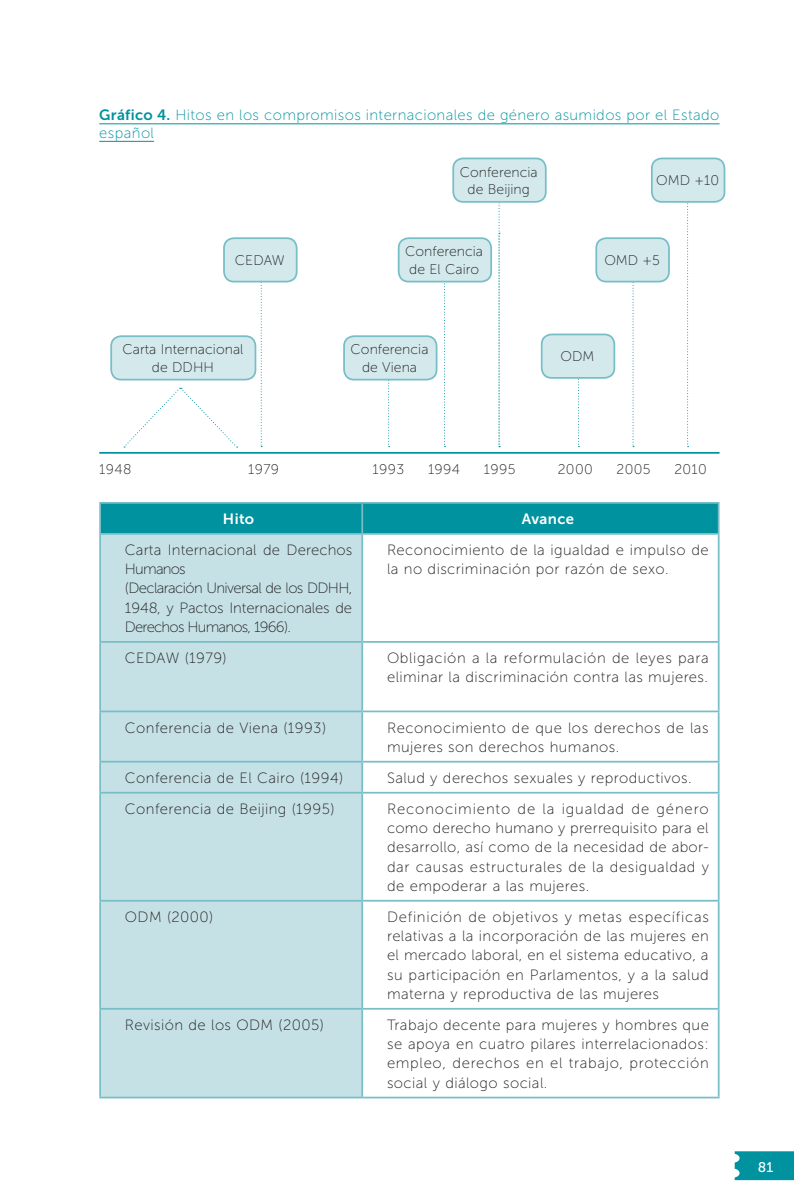
<style>
.page{position:relative;width:794px;height:1191px;background:#fff}
.page>*{position:absolute;margin:0;border:0;box-sizing:border-box;transform-origin:0 0}
.Párrafo_Recuadro{font:14.88px/19.2px "Museo Sans 100";letter-spacing:.03em;color:#231f20;text-align:justify}
.TÍTULO_DE_FIGURA_Sup{font:14.88px/17.5px "Museo Sans 100";letter-spacing:.025em;color:#00929f}
.Párrafo_Recuadro-2{font:14.88px/19.2px "Museo Sans 100";letter-spacing:.01em;color:#231f20}
.Párrafo_Recuadro-3{font:14.88px "Museo Sans 700";letter-spacing:.025em;color:#fff}
.Nota_al_pie{font:14px/17.5px "Museo Sans 100";letter-spacing:.005em;color:#231f20;text-align:center}
.PARRAFO{font:14px "Museo Sans 100";letter-spacing:.03em;color:#231f20}
.t1{font:14px "Museo Sans 500";color:#fff}
.s1{font-family:"Museo Sans 700"}
</style>
<div class="page">
<svg style="left:734px;top:1151px;width:60px;height:29px;background:#0e98a4"></svg>
<hr style="left:99px;top:123px;width:620px;height:1px;background:#00929f">
<hr style="left:99px;top:141px;width:55px;height:1px;background:#00929f">
<div style="left:101px;top:535px;width:260px;height:561px;background:#c5e1e6"></div>
<hr style="left:99px;top:502px;width:263px;height:2px;background:#77bec7">
<hr style="left:99px;top:504px;width:2px;height:29px;background:#77bec7">
<hr style="left:362px;top:502px;width:357px;height:2px;background:#77bec7">
<div style="left:100px;top:503px;width:619px;height:30px;background:#00929f"></div>
<hr style="left:99px;top:533px;width:263px;height:2px;background:#77bec7">
<hr style="left:99px;top:535px;width:2px;height:106px;background:#77bec7">
<hr style="left:362px;top:533px;width:357px;height:2px;background:#77bec7">
<hr style="left:361px;top:535px;width:2px;height:106px;background:#77bec7">
<hr style="left:718px;top:535px;width:1px;height:106px;background:#77bec7">
<hr style="left:99px;top:641px;width:263px;height:2px;background:#77bec7">
<hr style="left:99px;top:643px;width:2px;height:67px;background:#77bec7">
<hr style="left:362px;top:641px;width:357px;height:2px;background:#77bec7">
<hr style="left:361px;top:643px;width:2px;height:67px;background:#77bec7">
<hr style="left:718px;top:643px;width:1px;height:67px;background:#77bec7">
<hr style="left:99px;top:710px;width:263px;height:2px;background:#77bec7">
<hr style="left:99px;top:712px;width:2px;height:49px;background:#77bec7">
<hr style="left:362px;top:710px;width:357px;height:2px;background:#77bec7">
<hr style="left:361px;top:712px;width:2px;height:49px;background:#77bec7">
<hr style="left:718px;top:712px;width:1px;height:49px;background:#77bec7">
<hr style="left:99px;top:761px;width:263px;height:1px;background:#77bec7">
<hr style="left:99px;top:762px;width:2px;height:30px;background:#77bec7">
<hr style="left:362px;top:761px;width:357px;height:1px;background:#77bec7">
<hr style="left:361px;top:762px;width:2px;height:30px;background:#77bec7">
<hr style="left:718px;top:762px;width:1px;height:30px;background:#77bec7">
<hr style="left:99px;top:792px;width:263px;height:1px;background:#77bec7">
<hr style="left:99px;top:793px;width:2px;height:107px;background:#77bec7">
<hr style="left:362px;top:792px;width:357px;height:1px;background:#77bec7">
<hr style="left:361px;top:793px;width:2px;height:107px;background:#77bec7">
<hr style="left:718px;top:793px;width:1px;height:107px;background:#77bec7">
<hr style="left:99px;top:900px;width:263px;height:1px;background:#77bec7">
<hr style="left:99px;top:901px;width:2px;height:107px;background:#77bec7">
<hr style="left:362px;top:900px;width:357px;height:1px;background:#77bec7">
<hr style="left:361px;top:901px;width:2px;height:107px;background:#77bec7">
<hr style="left:718px;top:901px;width:1px;height:107px;background:#77bec7">
<hr style="left:99px;top:1008px;width:263px;height:1px;background:#77bec7">
<hr style="left:99px;top:1009px;width:2px;height:87px;background:#77bec7">
<hr style="left:362px;top:1008px;width:357px;height:1px;background:#77bec7">
<hr style="left:361px;top:1009px;width:2px;height:87px;background:#77bec7">
<hr style="left:718px;top:1009px;width:1px;height:87px;background:#77bec7">
<hr style="left:99px;top:1096px;width:263px;height:2px;background:#77bec7">
<hr style="left:362px;top:1096px;width:357px;height:2px;background:#77bec7">
<hr style="left:99px;top:452px;width:620px;height:2px;background:#00929f">
<svg style="left:261px;top:282px;width:1px;height:165px"></svg>
<svg style="left:444px;top:282px;width:1px;height:165px"></svg>
<svg style="left:388px;top:380px;width:2px;height:67px"></svg>
<svg style="left:498px;top:203px;width:2px;height:244px"></svg>
<svg style="left:578px;top:379px;width:1px;height:68px"></svg>
<svg style="left:632px;top:282px;width:2px;height:165px"></svg>
<svg style="left:687px;top:203px;width:1px;height:244px"></svg>
<div style="left:111px;top:336px;width:144px;height:43px;background:#d3e9ec;border-radius:10px"></div>
<div style="left:110px;top:335px;width:146px;height:45px;border:2px solid #77bec7;border-radius:10px"></div>
<div style="left:224px;top:238px;width:73px;height:44px;background:#d3e9ec;border-radius:10px"></div>
<div style="left:223px;top:237px;width:74px;height:45px;border:2px solid #77bec7;border-radius:10px"></div>
<div style="left:344px;top:336px;width:92px;height:43px;background:#d3e9ec;border-radius:10px"></div>
<div style="left:343px;top:335px;width:94px;height:45px;border:2px solid #77bec7;border-radius:10px"></div>
<div style="left:399px;top:238px;width:92px;height:44px;background:#d3e9ec;border-radius:10px"></div>
<div style="left:398px;top:237px;width:94px;height:45px;border:2px solid #77bec7;border-radius:10px"></div>
<div style="left:453px;top:158px;width:93px;height:44px;background:#d3e9ec;border-radius:10px"></div>
<div style="left:452px;top:158px;width:94px;height:45px;border:2px solid #77bec7;border-radius:10px"></div>
<div style="left:541px;top:334px;width:73px;height:44px;background:#d3e9ec;border-radius:10px"></div>
<div style="left:541px;top:333px;width:74px;height:46px;border:2px solid #77bec7;border-radius:10px"></div>
<div style="left:596px;top:238px;width:73px;height:44px;background:#d3e9ec;border-radius:10px"></div>
<div style="left:595px;top:237px;width:75px;height:45px;border:2px solid #77bec7;border-radius:10px"></div>
<div style="left:652px;top:158px;width:72px;height:44px;background:#d3e9ec;border-radius:10px"></div>
<div style="left:651px;top:158px;width:74px;height:45px;border:2px solid #77bec7;border-radius:10px"></div>
<svg style="left:124px;top:388px;width:114px;height:59px"></svg>
<p class="TÍTULO_DE_FIGURA_Sup" style="left:99px;top:107px;width:621px"><span class="s1">Gráfico 4.</span> Hitos en los compromisos internacionales de género asumidos por el Estado español</p>
<p class="Nota_al_pie" style="left:235px;top:252px;width:51px">CEDAW</p>
<p class="Nota_al_pie" style="left:122px;top:341px;width:122px">Carta Internacional de DDHH</p>
<p class="Nota_al_pie" style="left:460px;top:163px;width:79px">Conferencia de Beijing</p>
<p class="Nota_al_pie" style="left:405px;top:243px;width:79px;text-align:left">Conferencia de El Cairo</p>
<p class="Nota_al_pie" style="left:656px;top:172px;width:64px">OMD +10</p>
<p class="Nota_al_pie" style="left:604px;top:252px;width:57px">OMD +5</p>
<p class="Nota_al_pie" style="left:350px;top:341px;width:79px">Conferencia de Viena</p>
<p class="Nota_al_pie" style="left:560px;top:348px;width:35px">ODM</p>
<p class="PARRAFO" style="left:99px;top:462px;width:34px">1948</p>
<p class="PARRAFO" style="left:248px;top:462px;width:33px">1979</p>
<p class="PARRAFO" style="left:372px;top:462px;width:33px">1993</p>
<p class="PARRAFO" style="left:428px;top:462px;width:34px">1994</p>
<p class="PARRAFO" style="left:484px;top:462px;width:33px">1995</p>
<p class="PARRAFO" style="left:558px;top:462px;width:37px">2000</p>
<p class="PARRAFO" style="left:616px;top:462px;width:36px">2005</p>
<p class="PARRAFO" style="left:674px;top:462px;width:34px">2010</p>
<p class="Párrafo_Recuadro-3" style="left:223px;top:510px;width:33px">Hito</p>
<p class="Párrafo_Recuadro-3" style="left:522px;top:510px;width:54px">Avance</p>
<p class="Párrafo_Recuadro-2" style="left:125px;top:540px;width:229px">Carta Internacional de Derechos<br>Humanos</p>
<p class="Párrafo_Recuadro" style="left:125px;top:579px;width:229px">(Declaración Universal de los DDHH, 1948, y Pactos Internacionales de Derechos Humanos, 1966).</p>
<p class="Párrafo_Recuadro" style="left:387px;top:540px;width:323px">Reconocimiento de la igualdad e impulso de la no discriminación por razón de sexo.</p>
<p class="Párrafo_Recuadro" style="left:125px;top:648px;width:103px">CEDAW (1979)</p>
<p class="Párrafo_Recuadro" style="left:387px;top:648px;width:323px">Obligación a la reformulación de leyes para eliminar la discriminación contra las mujeres.</p>
<p class="Párrafo_Recuadro" style="left:125px;top:718px;width:203px">Conferencia de Viena (1993)</p>
<p class="Párrafo_Recuadro" style="left:387px;top:718px;width:323px">Reconocimiento de que los derechos de las mujeres son derechos humanos.</p>
<p class="Párrafo_Recuadro" style="left:125px;top:768px;width:220px">Conferencia de El Cairo (1994)</p>
<p class="Párrafo_Recuadro" style="left:387px;top:768px;width:306px">Salud y derechos sexuales y reproductivos.</p>
<p class="Párrafo_Recuadro" style="left:125px;top:799px;width:211px">Conferencia de Beijing (1995)</p>
<p class="Párrafo_Recuadro" style="left:387px;top:799px;width:323px">Reconocimiento de la igualdad de género como derecho humano y prerrequisito para el desarrollo, así como de la necesidad de abor&shy;dar causas estructurales de la desigualdad y de empoderar a las mujeres.</p>
<p class="Párrafo_Recuadro" style="left:125px;top:907px;width:90px">ODM (2000)</p>
<p class="Párrafo_Recuadro" style="left:387px;top:907px;width:323px">Definición de objetivos y metas específicas relativas a la incorporación de las mujeres en el mercado laboral, en el sistema educativo, a su participación en Parlamentos, y a la salud materna y reproductiva de las mujeres</p>
<p class="Párrafo_Recuadro" style="left:125px;top:1015px;width:200px">Revisión de los ODM (2005)</p>
<p class="Párrafo_Recuadro" style="left:387px;top:1015px;width:323px">Trabajo decente para mujeres y hombres que se apoya en cuatro pilares interrelacionados: empleo, derechos en el trabajo, protección social y diálogo social.</p>
<p class="t1" style="left:758px;top:1159px;width:17px">81</p>
</div>
